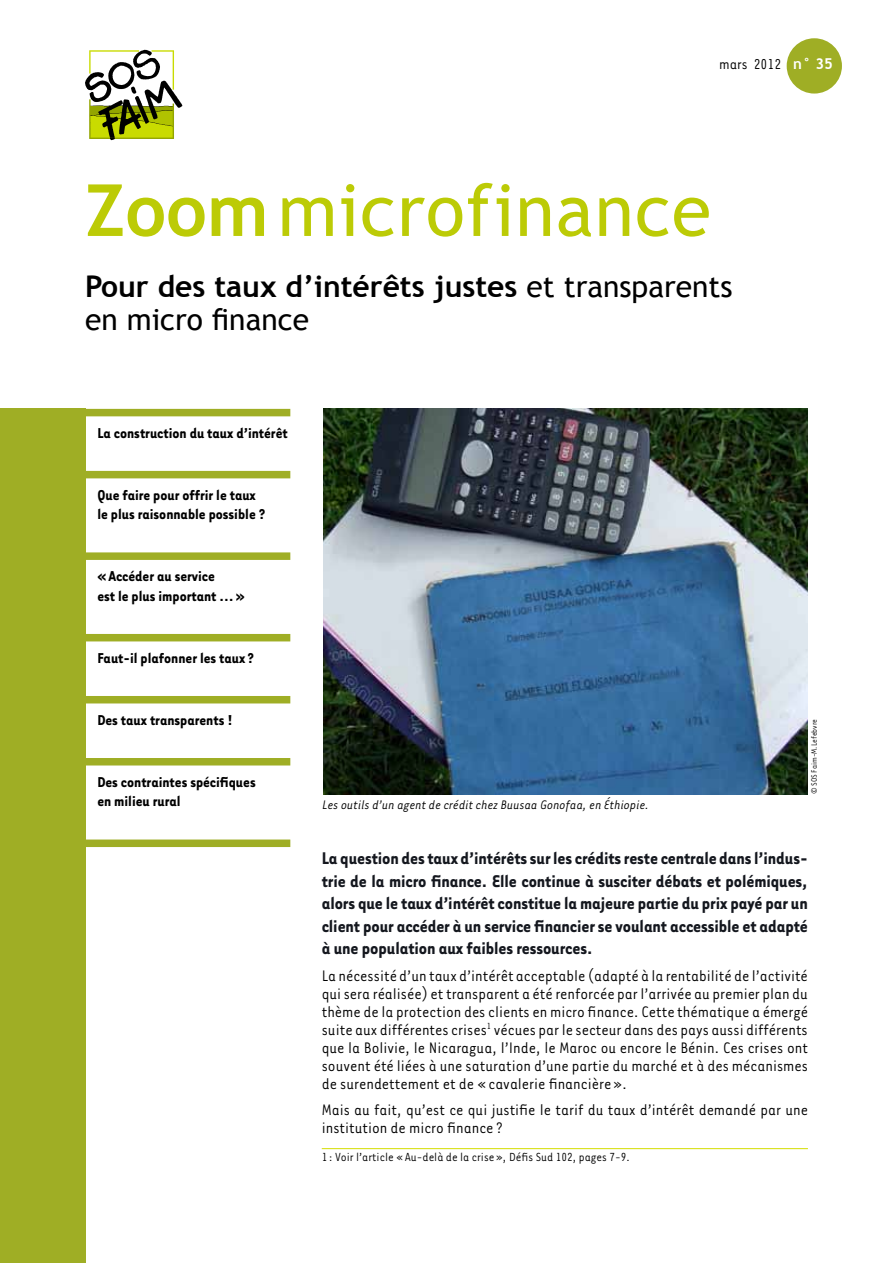
<style>
.page{position:relative;width:893px;height:1263px;background:#fff}
.page>*{position:absolute;margin:0;border:0;box-sizing:border-box;transform-origin:0 0}
.t1{font:72px "Trebuchet MS";letter-spacing:.015em;color:#bccb06}
.t2{font:30px/33px "Trebuchet MS";color:#000}
.t3{font:700 19.5px/22.5px "Tarzana Narrow";letter-spacing:-.005em;color:#14171e;text-align:justify}
.t4{font:17.55px/18px "Tarzana Narrow";color:#000;text-align:justify}
.t5{font:700 16.5px/19.5px "Tarzana Narrow";color:#000}
.t6{font:16.5px "Tarzana Narrow";color:#000}
.t7{font:italic 14.25px "Tarzana Narrow";color:#000}
.t8{font:13.5px "Tarzana Narrow";color:#000}
.t9{font:9px "Tarzana Narrow";color:#000}
.s1{font-family:"Trebuchet MS";font-weight:700;font-size:15px;color:#fff}
.s2{font-weight:700}
</style>
<div class="page">
<div style="left:0;top:409px;width:85px;height:854px;background:#9fae25"></div>
<div style="left:787px;top:38px;width:55px;height:56px;background:#9fae25;border-radius:50%"></div>
<svg style="left:85px;top:50px;width:97px;height:90px"></svg>
<img style="left:323px;top:409px;width:485px;height:385px">
<hr style="left:322px;top:1148px;width:486px;height:1px;background:#d4dd00">
<div style="left:85px;top:409px;width:205px;height:7px;background:#9fae25"></div>
<div style="left:85px;top:471px;width:205px;height:7px;background:#9fae25"></div>
<div style="left:85px;top:552px;width:205px;height:8px;background:#9fae25"></div>
<div style="left:85px;top:634px;width:205px;height:7px;background:#9fae25"></div>
<div style="left:85px;top:696px;width:205px;height:7px;background:#9fae25"></div>
<div style="left:85px;top:758px;width:205px;height:7px;background:#9fae25"></div>
<div style="left:85px;top:839px;width:205px;height:8px;background:#9fae25"></div>
<p class="t6" style="left:719px;top:54px;width:115px">mars 2012 <span class="s1">n° 35</span></p>
<h1 class="t1" style="left:85px;top:168px;width:627px"><span class="s2">Zoom</span>microfinance</h1>
<h2 class="t2" style="left:85px;top:270px;width:649px"><span class="s2">Pour des taux d’intérêts justes</span> et transparents en micro finance</h2>
<p class="t5" style="left:97px;top:422px;width:192px">La construction du taux d’intérêt</p>
<p class="t5" style="left:97px;top:484px;width:169px">Que faire pour offrir le taux le plus raisonnable possible ?</p>
<p class="t5" style="left:97px;top:566px;width:149px">«Accéder au service<br>est le plus important …»</p>
<p class="t5" style="left:97px;top:647px;width:158px">Faut-il plafonner les taux?</p>
<p class="t5" style="left:97px;top:709px;width:137px">Des taux transparents !</p>
<p class="t5" style="left:97px;top:771px;width:160px">Des contraintes spécifiques en milieu rural</p>
<p class="t7" style="left:322px;top:796px;width:328px">Les outils d’un agent de crédit chez Buusaa Gonofaa, en éthiopie.</p>
<p class="t9" style="left:809px;top:794px;width:76px;rotate:-90deg">©SOS Faim-M.Lefebvre</p>
<p class="t3" style="left:322px;top:846px;width:488px">La question des taux d’intérêts sur les crédits reste centrale dans l’indus&shy;trie de la micro finance. Elle continue à susciter débats et polémiques, alors que le taux d’intérêt constitue la majeure partie du prix payé par un client pour accéder à un service financier se voulant accessible et adapté à une population aux faibles ressources.</p>
<p class="t4" style="left:322px;top:965px;width:488px">La nécessité d’un taux d’intérêt acceptable (adapté à la rentabilité de l’activité qui sera réalisée) et transparent a été renforcée par l’arrivée au premier plan du thème de la protection des clients en micro finance. Cette thématique a émergé suite aux différentes crises<sup>1</sup> vécues par le secteur dans des pays aussi différents que la Bolivie, le Nicaragua, l’Inde, le Maroc ou encore le Bénin. Ces crises ont souvent été liées à une saturation d’une partie du marché et à des mécanismes de surendettement et de «cavalerie financière».</p>
<p class="t4" style="left:322px;top:1100px;width:488px">Mais au fait, qu’est ce qui justifie le tarif du taux d’intérêt demandé par une institution de micro finance ?</p>
<p class="t8" style="left:322px;top:1149px;width:310px">1 : Voir l’article «Au-delà de la crise», Défis Sud 102, pages 7-9.</p>
</div>
